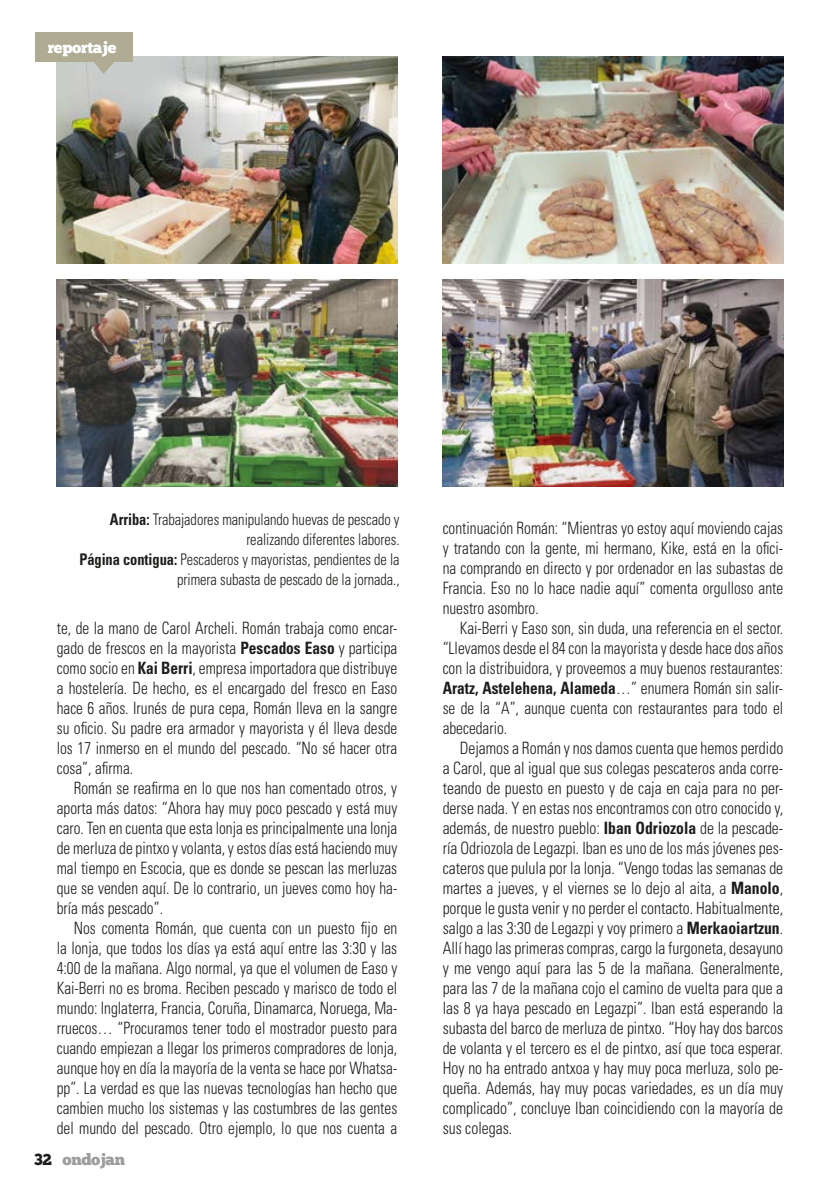
<style>
.page{position:relative;width:840px;height:1191px;background:#fff}
.page>*{position:absolute;margin:0;border:0;box-sizing:border-box;transform-origin:0 0}
.t1{font:300 condensed 17px/20px "Univers";color:#1d1d1b;text-align:justify;scale:.9 1}
.t2{font:300 condensed 17px/20px "Univers";color:#1d1d1b;text-align:justify;scale:.92 1}
.t3{font:300 condensed 16px/20px "Univers";letter-spacing:-.005em;color:#1d1d1b;text-align:right;scale:.9 1}
.t4{font:16px "Chunk Five Ex";letter-spacing:-.02em;color:#9d9d9c}
.t5{font:16px "Chunk Five Ex";letter-spacing:-.02em;color:#fff}
.s1{font-weight:700}
.s2{color:#1d1d1b}
</style>
<div class="page">
<img style="left:57px;top:57px;width:340px;height:207px">
<svg style="left:93px;top:62px;width:21px;height:12px"></svg>
<div style="left:35px;top:32px;width:98px;height:30px;background:#b0ac94"></div>
<img style="left:442px;top:279px;width:340px;height:207px">
<img style="left:57px;top:279px;width:340px;height:207px">
<img style="left:442px;top:57px;width:340px;height:207px">
<p class="t5" style="left:48px;top:35px;width:70px">reportaje</p>
<p class="t3" style="left:79px;top:509px;width:357px"><span class="s1">Arriba:</span> Trabajadores manipulando huevas de pescado y realizando diferentes labores.<br><span class="s1">Página contigua:</span> Pescaderos y mayoristas, pendientes de la primera subasta de pescado de la jornada.,</p>
<p class="t1" style="left:57px;top:618px;width:380px">te, de la mano de Carol Archeli. Román trabaja como encar&shy;gado de frescos en la mayorista <span class="s1">Pescados Easo</span> y participa como socio en <span class="s1">Kai Berri</span>, empresa importadora que distribuye a hostelería. De hecho, es el encargado del fresco en Easo hace 6 años. Irunés de pura cepa, Román lleva en la sangre su oficio. Su padre era armador y mayorista y él lleva desde los 17 inmerso en el mundo del pescado. “No sé hacer otra cosa”, afirma.</p>
<p class="t1" style="left:57px;top:778px;width:380px;text-indent:17px">Román se reafirma en lo que nos han comentado otros, y aporta más datos: “Ahora hay muy poco pescado y está muy caro. Ten en cuenta que esta lonja es principalmente una lonja de merluza de pintxo y volanta, y estos días está haciendo muy mal tiempo en Escocia, que es donde se pescan las merluzas que se venden aquí. De lo contrario, un jueves como hoy ha&shy;bría más pescado”.</p>
<p class="t1" style="left:57px;top:918px;width:380px;text-indent:17px">Nos comenta Román, que cuenta con un puesto fijo en la lonja, que todos los días ya está aquí entre las 3:30 y las 4:00 de la mañana. Algo normal, ya que el volumen de Easo y Kai-Berri no es broma. Reciben pescado y marisco de todo el mundo: Inglaterra, Francia, Coruña, Dinamarca, Noruega, Ma&shy;rruecos… “Procuramos tener todo el mostrador puesto para cuando empiezan a llegar los primeros compradores de lonja, aunque hoy en día la mayoría de la venta se hace por Whatsa&shy;pp”. La verdad es que las nuevas tecnologías han hecho que cambien mucho los sistemas y las costumbres de las gentes del mundo del pescado. Otro ejemplo, lo que nos cuenta a</p>
<p class="t4" style="left:34px;top:1147px;width:93px"><span class="s2">32</span> ondojan</p>
<p class="t1" style="left:442px;top:518px;width:379px">continuación Román: “Mientras yo estoy aquí moviendo cajas y tratando con la gente, mi hermano, Kike, está en la ofici&shy;na comprando en directo y por ordenador en las subastas de Francia. Eso no lo hace nadie aquí” comenta orgulloso ante nuestro asombro.</p>
<p class="t1" style="left:442px;top:618px;width:380px;text-indent:17px">Kai-Berri y Easo son, sin duda, una referencia en el sector. “Llevamos desde el 84 con la mayorista y desde hace dos años con la distribuidora, y proveemos a muy buenos restaurantes:<br><span class="s1">Aratz, Astelehena, Alameda</span>…” enumera Román sin salir&shy;se de la “A”, aunque cuenta con restaurantes para todo el abecedario.</p>
<p class="t2" style="left:442px;top:738px;width:371px;text-indent:17px">Dejamos a Román y nos damos cuenta que hemos perdido a Carol, que al igual que sus colegas pescateros anda corre&shy;teando de puesto en puesto y de caja en caja para no per&shy;derse nada. Y en estas nos encontramos con otro conocido y, además, de nuestro pueblo: <span class="s1">Iban Odriozola</span> de la pescade&shy;ría Odriozola de Legazpi. Iban es uno de los más jóvenes pes&shy;cateros que pulula por la lonja. “Vengo todas las semanas de martes a jueves, y el viernes se lo dejo al aita, a <span class="s1">Manolo</span>, porque le gusta venir y no perder el contacto. Habitualmente, salgo a las 3:30 de Legazpi y voy primero a <span class="s1">Merkaoiartzun</span>.<br>Allí hago las primeras compras, cargo la furgoneta, desayuno y me vengo aquí para las 5 de la mañana. Generalmente, para las 7 de la mañana cojo el camino de vuelta para que a las 8 ya haya pescado en Legazpi”. Iban está esperando la subasta del barco de merluza de pintxo. “Hoy hay dos barcos de volanta y el tercero es el de pintxo, así que toca esperar.<br>Hoy no ha entrado antxoa y hay muy poca merluza, solo pe&shy;queña. Además, hay muy pocas variedades, es un día muy complicado”, concluye Iban coincidiendo con la mayoría de sus colegas.</p>
</div>
